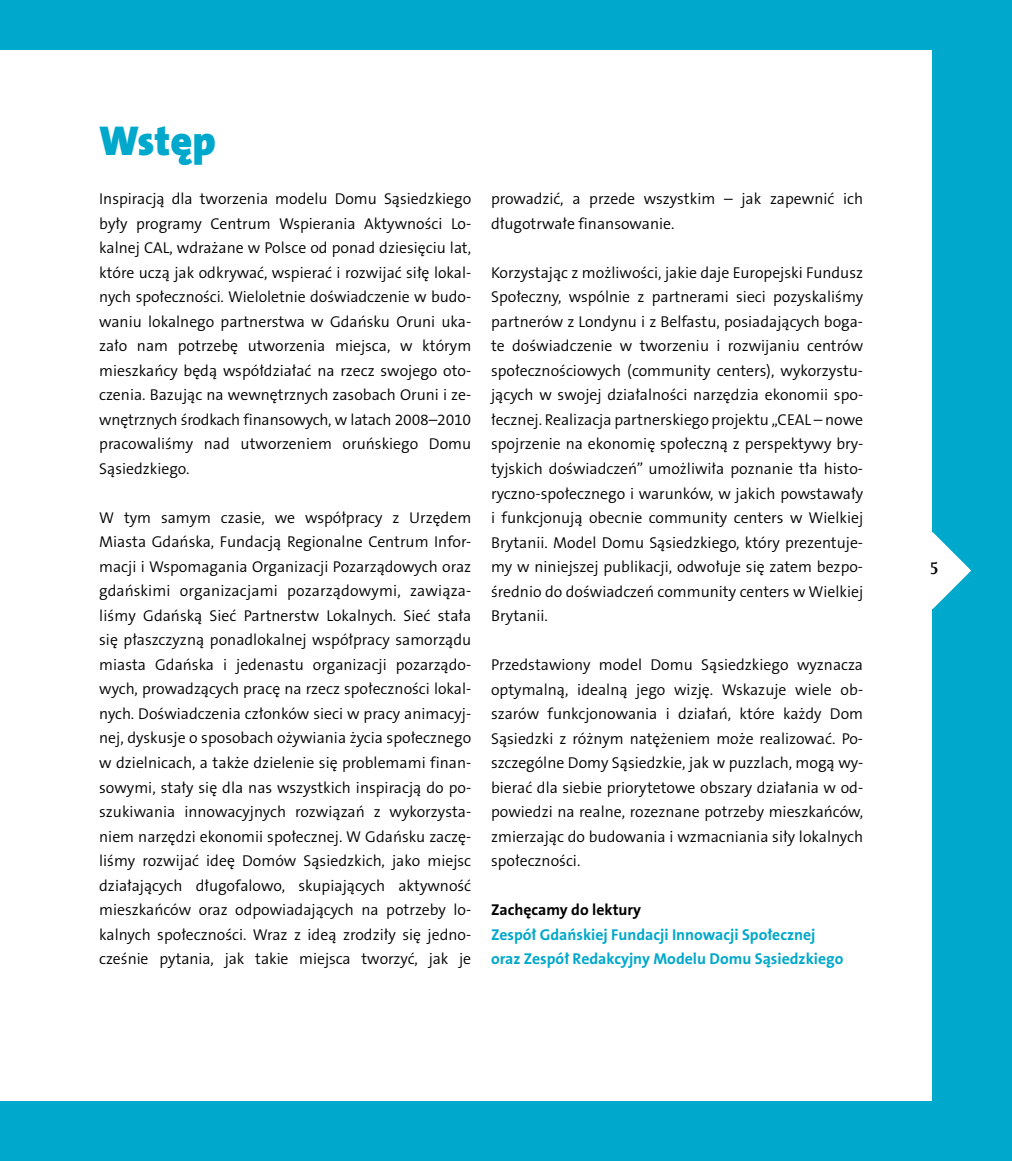
<style>
.page{position:relative;width:1012px;height:1161px;background:#fff}
.page>*{position:absolute;margin:0;border:0;box-sizing:border-box;transform-origin:0 0}
.t1{font:900 42px "The Sans CE B9";color:#00a8cb}
.t2{font:700 17.5px "Scala Offc Pro";color:#000}
.t3{font:300 15.75px/24.5px "The Sans CE B4";color:#000;text-align:justify}
.t4{font:700 15.75px/24.5px "The Sans CE B7";color:#00a8cb}
.t5{font:700 15.75px "The Sans CE B7";color:#000}
</style>
<div class="page">
<div style="left:0;top:0;width:1012px;height:50px;background:#00a8cb"></div>
<div style="left:0;top:1101px;width:1012px;height:60px;background:#00a8cb"></div>
<div style="left:933px;top:0;width:79px;height:1161px;background:#00a8cb"></div>
<svg style="left:932px;top:532px;width:39px;height:77px"></svg>
<h1 class="t1" style="left:99px;top:116px;width:118px">Wstęp</h1>
<p class="t3" style="left:99px;top:188px;width:374px">Inspiracją dla tworzenia modelu Domu Sąsiedzkiego były programy Centrum Wspierania Aktywności Lo&shy;kalnej CAL, wdrażane w Polsce od ponad dziesięciu lat, które uczą jak odkrywać, wspierać i rozwijać siłę lokal&shy;nych społeczności. Wieloletnie doświadczenie w budo&shy;waniu lokalnego partnerstwa w Gdańsku Oruni uka&shy;zało nam potrzebę utworzenia miejsca, w którym mieszkańcy będą współdziałać na rzecz swojego oto&shy;czenia. Bazując na wewnętrznych zasobach Oruni i ze&shy;wnętrznych środkach finansowych, w latach 2008–2010 pracowaliśmy nad utworzeniem oruńskiego Domu Sąsiedzkiego.</p>
<p class="t3" style="left:99px;top:506px;width:374px">W tym samym czasie, we współpracy z Urzędem Miasta Gdańska, Fundacją Regionalne Centrum Infor&shy;macji i Wspomagania Organizacji Pozarządowych oraz gdańskimi organizacjami pozarządowymi, zawiąza&shy;liśmy Gdańską Sieć Partnerstw Lokalnych. Sieć stała się płaszczyzną ponadlokalnej współpracy samorządu miasta Gdańska i jedenastu organizacji pozarządo&shy;wych, prowadzących pracę na rzecz społeczności lokal&shy;nych. Doświadczenia członków sieci w pracy animacyj&shy;nej, dyskusje o sposobach ożywiania życia społecznego w dzielnicach, a także dzielenie się problemami finan&shy;sowymi, stały się dla nas wszystkich inspiracją do po&shy;szukiwania innowacyjnych rozwiązań z wykorzysta&shy;niem narzędzi ekonomii społecznej. W Gdańsku zaczę&shy;liśmy rozwijać ideę Domów Sąsiedzkich, jako miejsc działających długofalowo, skupiających aktywność mieszkańców oraz odpowiadających na potrzeby lo&shy;kalnych społeczności. Wraz z ideą zrodziły się jedno&shy;cześnie pytania, jak takie miejsca tworzyć, jak je</p>
<p class="t3" style="left:491px;top:188px;width:374px">prowadzić, a przede wszystkim – jak zapewnić ich długotrwałe finansowanie.</p>
<p class="t3" style="left:491px;top:261px;width:374px">Korzystając z możliwości, jakie daje Europejski Fundusz Społeczny, wspólnie z partnerami sieci pozyskaliśmy partnerów z Londynu i z Belfastu, posiadających boga&shy;te doświadczenie w tworzeniu i rozwijaniu centrów społecznościowych (community centers), wykorzystu&shy;jących w swojej działalności narzędzia ekonomii spo&shy;łecznej. Realizacja partnerskiego projektu „CEAL – nowe spojrzenie na ekonomię społeczną z perspektywy bry&shy;tyjskich doświadczeń” umożliwiła poznanie tła histo&shy;ryczno-społecznego i warunków, w jakich powstawały i funkcjonują obecnie community centers w Wielkiej Brytanii. Model Domu Sąsiedzkiego, który prezentuje&shy;my w niniejszej publikacji, odwołuje się zatem bezpo&shy;średnio do doświadczeń community centers w Wielkiej Brytanii.</p>
<p class="t3" style="left:491px;top:653px;width:374px">Przedstawiony model Domu Sąsiedzkiego wyznacza optymalną, idealną jego wizję. Wskazuje wiele ob&shy;szarów funkcjonowania i działań, które każdy Dom Sąsiedzki z różnym natężeniem może realizować. Po&shy;szczególne Domy Sąsiedzkie, jak w puzzlach, mogą wy&shy;bierać dla siebie priorytetowe obszary działania w od&shy;powiedzi na realne, rozeznane potrzeby mieszkańców, zmierzając do budowania i wzmacniania siły lokalnych społeczności.</p>
<p class="t5" style="left:491px;top:901px;width:152px">Zachęcamy do lektury</p>
<p class="t4" style="left:491px;top:923px;width:354px">Zespół Gdańskiej Fundacji Innowacji Społecznej oraz Zespół Redakcyjny Modelu Domu Sąsiedzkiego</p>
<p class="t2" style="left:930px;top:559px;width:10px">5</p>
</div>
